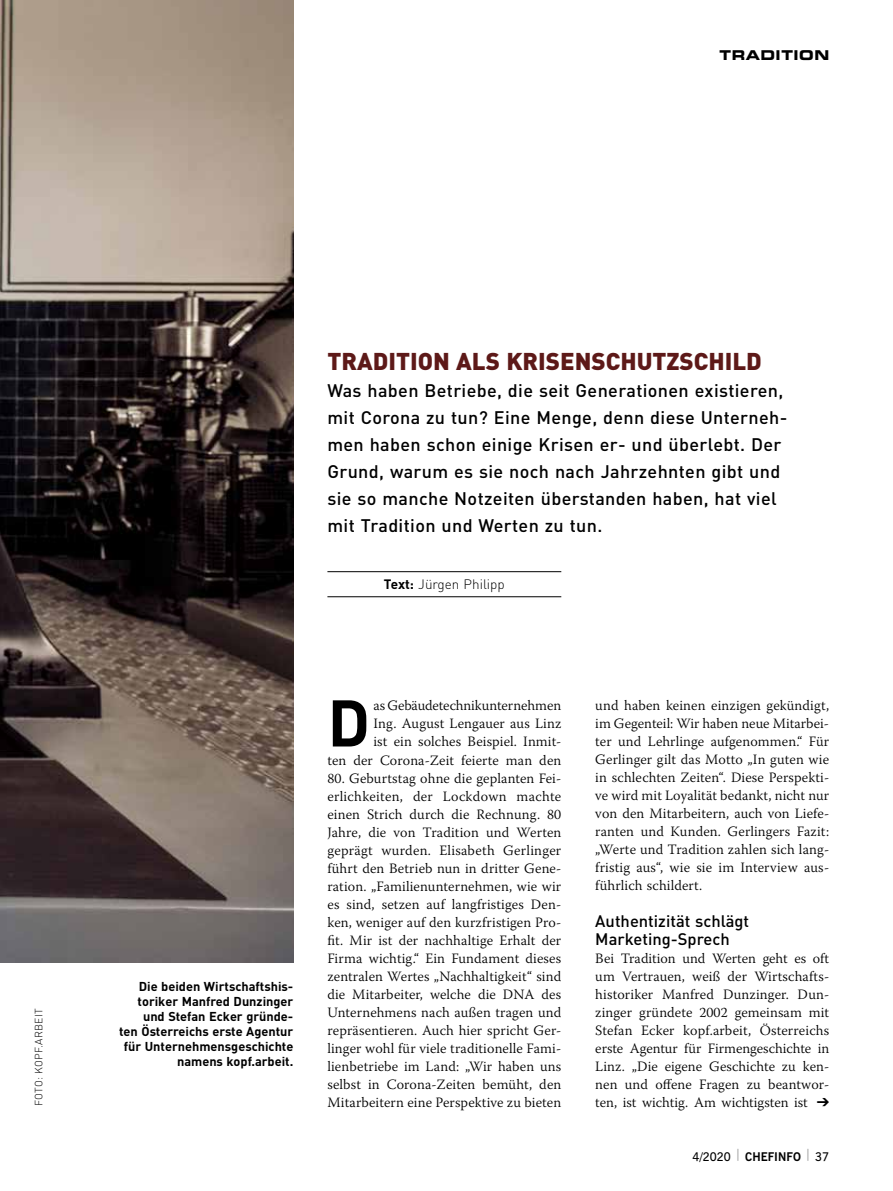
<style>
.page{position:relative;width:893px;height:1191px;background:#fff}
.page>*{position:absolute;margin:0;border:0;box-sizing:border-box;transform-origin:0 0}
.t1{font:64.8px "DIN Bold";color:#000}
.t2{font:24px "DIN Black";color:#5d1918}
.t3{font:18px/27px "DIN Medium";letter-spacing:.02em;color:#000}
.t4{font:16.5px/18px "DIN Medium";color:#000}
.t5{font:300 14.25px/18px "Warnock Pro";letter-spacing:.01em;color:#000;text-align:justify}
.t6{font:13.5px "DIN Light";color:#000}
.t7{font:13.5px "Eurostile LT Std Bold Ex 2";letter-spacing:.04em;color:#000}
.t8{font:12.75px/15px "DIN Bold";color:#000;text-align:right}
.t9{font:600 12px "News Gothic BT";color:#000}
.t10{font:10.5px "DIN Light";letter-spacing:.02em;color:#000}
.s1{font-family:"DIN Bold"}
.s2{font-weight:700}
</style>
<div class="page">
<img style="left:0;top:0;width:293px;height:962px">
<hr style="left:327px;top:596px;width:234px;height:1px;background:#000">
<hr style="left:327px;top:571px;width:234px;height:1px;background:#000">
<p class="t7" style="left:719px;top:46px;width:111px">TRADITION</p>
<p class="t10" style="left:32px;top:1106px;width:99px;rotate:-90deg">FOTO: KOPF.ARBEIT</p>
<h2 class="t2" style="left:327px;top:345px;width:436px">TRADITION ALS KRISENSCHUTZSCHILD</h2>
<p class="t3" style="left:327px;top:376px;width:461px">Was haben Betriebe, die seit Generationen existieren, mit Corona zu tun? Eine Menge, denn diese Unterneh&shy;men haben schon einige Krisen er- und überlebt. Der Grund, warum es sie noch nach Jahrzehnten gibt und sie so manche Notzeiten überstanden haben, hat viel mit Tradition und Werten zu tun.</p>
<p class="t6" style="left:384px;top:576px;width:122px"><span class="s1">Text:</span> Jürgen Philipp</p>
<p class="t8" style="left:119px;top:978px;width:176px">Die beiden Wirtschaftshis&shy;toriker Manfred Dunzinger und Stefan Ecker gründe-<br>ten Österreichs erste Agentur für Unternehmensgeschichte namens kopf.arbeit.</p>
<p class="t5" style="left:327px;top:696px;width:235px;text-align:right">as Gebäudetechnikunternehmen<br>Ing. August Lengauer aus Linz<br>ist ein solches Beispiel. Inmit-<br>ten der Corona-Zeit feierte man den</p>
<p class="t5" style="left:327px;top:768px;width:235px">80. Geburtstag ohne die geplanten Fei&shy;erlichkeiten, der Lockdown machte einen Strich durch die Rechnung. 80<br>Jahre, die von Tradition und Werten geprägt wurden. Elisabeth Gerlinger führt den Betrieb nun in dritter Gene&shy;ration. „Familienunternehmen, wie wir es sind, setzen auf langfristiges Den&shy;ken, weniger auf den kurzfristigen Pro&shy;fit. Mir ist der nachhaltige Erhalt der Firma wichtig.“ Ein Fundament dieses zentralen Wertes „Nachhaltigkeit“ sind die Mitarbeiter, welche die DNA des Unternehmens nach außen tragen und repräsentieren. Auch hier spricht Ger&shy;linger wohl für viele traditionelle Fami&shy;lienbetriebe im Land: „Wir haben uns selbst in Corona-Zeiten bemüht, den Mitarbeitern eine Perspektive zu bieten</p>
<h1 class="t1" style="left:327px;top:680px;width:44px">D</h1>
<p class="t5" style="left:595px;top:696px;width:235px">und haben keinen einzigen gekündigt, im Gegenteil: Wir haben neue Mitarbei&shy;ter und Lehrlinge aufgenommen.“ Für Gerlinger gilt das Motto „In guten wie in schlechten Zeiten“. Diese Perspekti&shy;ve wird mit Loyalität bedankt, nicht nur von den Mitarbeitern, auch von Liefe&shy;ranten und Kunden. Gerlingers Fazit: „Werte und Tradition zahlen sich lang&shy;fristig aus“, wie sie im Interview aus&shy;führlich schildert.</p>
<p class="t4" style="left:595px;top:911px;width:155px">Authentizität schlägt<br>Marketing-Sprech</p>
<p class="t5" style="left:595px;top:948px;width:235px">Bei Tradition und Werten geht es oft um Vertrauen, weiß der Wirtschafts&shy;historiker Manfred Dunzinger. Dun&shy;zinger gründete 2002 gemeinsam mit Stefan Ecker kopf.arbeit, Österreichs erste Agentur für Firmengeschichte in Linz. „Die eigene Geschichte zu ken&shy;nen und offene Fragen zu beantwor&shy;ten, ist wichtig. Am wichtigsten ist</p>
<p class="t9" style="left:693px;top:1149px;width:138px">4/2020 <sup>|</sup> <span class="s2">CHEFINFO</span> <sup>|</sup> 37</p>
</div>
